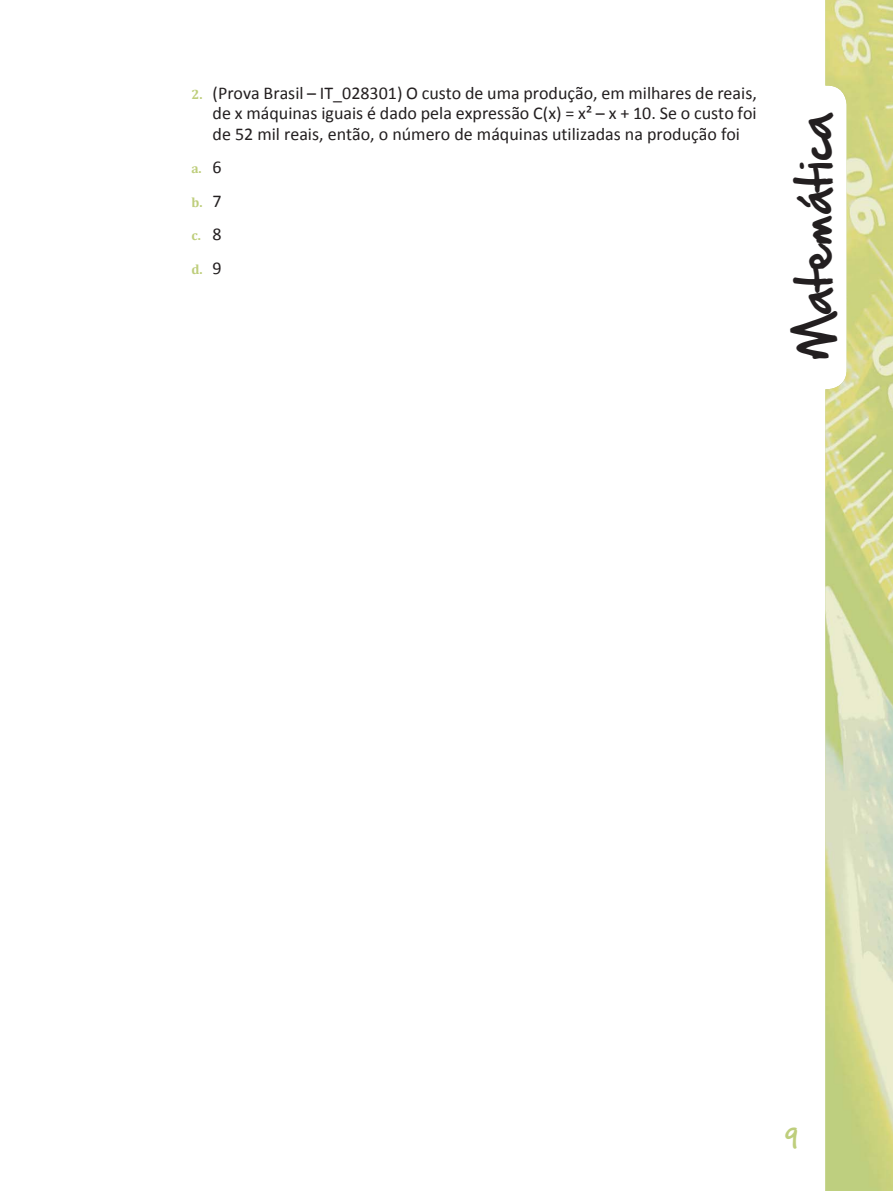
<style>
.page{position:relative;width:893px;height:1191px;background:#fff}
.page>*{position:absolute;margin:0;border:0;box-sizing:border-box;transform-origin:0 0}
.t1{font:42px "Hand Of Sean";color:#231f20}
.t2{font:24px "Hand Of Sean";color:#bece7c}
.t3{font:18px/20.7px "Calibri";color:#231f20;text-align:justify}
.t4{font:700 13.5px "Cambria";color:#bece7c}
.s1{font-family:"Cambria";font-weight:700;font-size:13.5px;color:#bece7c}
.s2{font-family:"Calibri";font-weight:400;font-size:18px;color:#231f20}
</style>
<div class="page">
<img style="left:825px;top:0;width:68px;height:1190px">
<p class="t3" style="left:213px;top:84px;width:546px;text-indent:-21px"><span class="s1">2.</span> (Prova Brasil – IT_028301) O custo de uma produção, em milhares de reais, de x máquinas iguais é dado pela expressão C(x) = x² – x + 10. Se o custo foi de 52 mil reais, então, o número de máquinas utilizadas na produção foi</p>
<p class="t4" style="left:191px;top:161px;width:32px">a. <span class="s2">6</span></p>
<p class="t4" style="left:191px;top:194px;width:32px">b. <span class="s2">7</span></p>
<p class="t4" style="left:191px;top:227px;width:32px">c. <span class="s2">8</span></p>
<p class="t4" style="left:191px;top:261px;width:32px">d. <span class="s2">9</span></p>
<h1 class="t1" style="left:777px;top:360px;width:249px;rotate:-90deg">Matemática</h1>
<h2 class="t2" style="left:785px;top:1115px;width:14px">9</h2>
</div>
